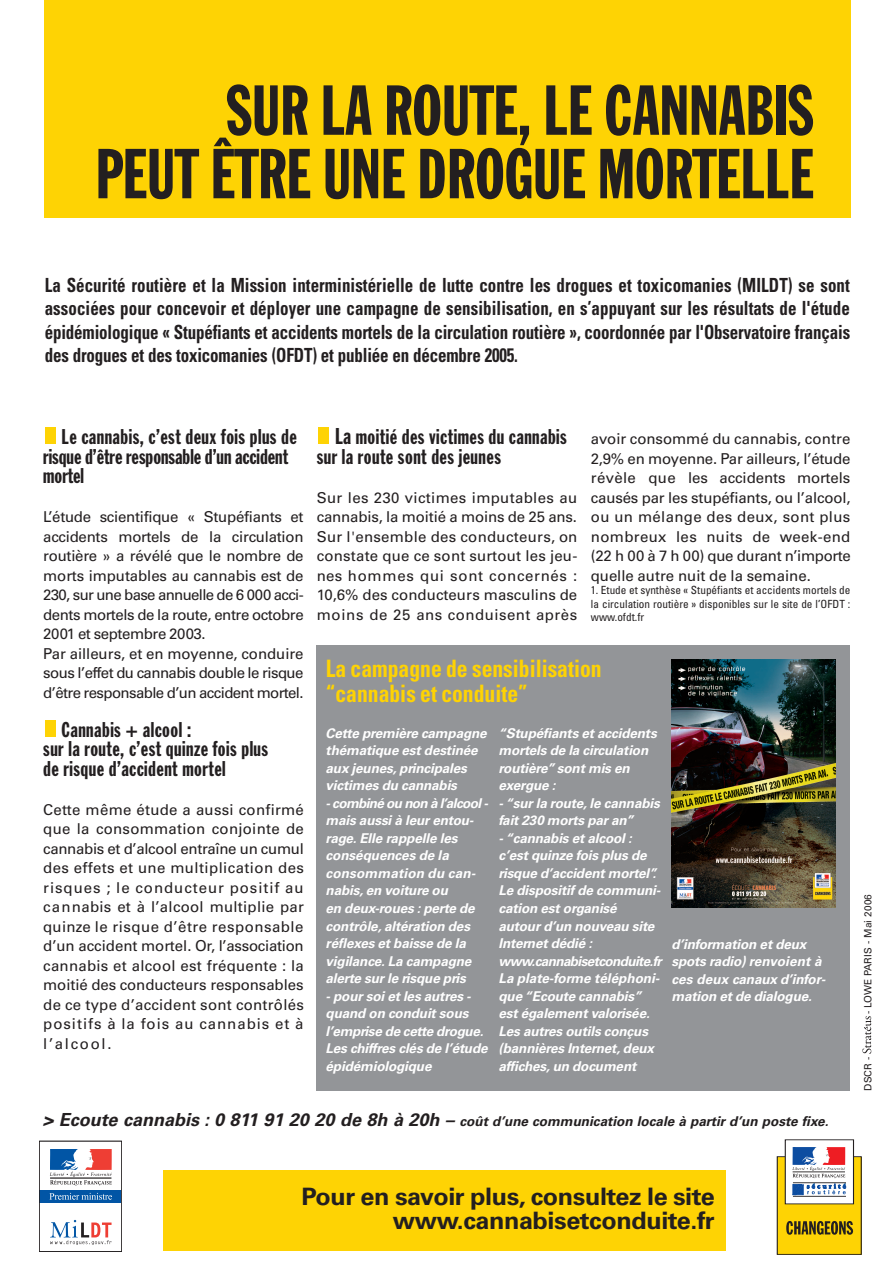
<style>
.page{position:relative;width:893px;height:1263px;background:#fff}
.page>*{position:absolute;margin:0;border:0;box-sizing:border-box;transform-origin:0 0}
.t1{font:69.45px/63.4px "Franklin Gothic Extra Cond";color:#231f20;text-align:right}
.t2{font:700 24px/24px "Univers";letter-spacing:-.015em;color:#231f20;text-align:right;scale:1.05 1}
.t3{font:700 condensed 24px/25.5px "Univers";color:#fed304;scale:.9 1}
.t4{font:21px/19.5px "Franklin Gothic Extra Cond";letter-spacing:.025em;color:#231f20}
.t5{font:21px/19.5px "Franklin Gothic Extra Cond";color:#231f20}
.t6{font:700 condensed 19.5px/23.4px "Univers";letter-spacing:-.01em;color:#231f20;text-align:justify;scale:.87 1}
.t7{font:15px/19.5px "Univers";letter-spacing:-.015em;color:#231f20;text-align:justify}
.t8{font:italic 700 13.5px/17.5px "Univers";letter-spacing:-.01em;color:#fff}
.t9{font:italic 700 13.5px "Univers";color:#231f20}
.t10{font:condensed 11.25px/13.5px "Univers";color:#231f20;text-align:justify}
.t11{font:10.05px "Univers";color:#231f20}
.s1{font-size:22.5px}
.s2{font-size:18px}
</style>
<div class="page">
<div style="left:44px;top:0;width:806px;height:218px;background:#fed304"></div>
<div style="left:163px;top:1170px;width:563px;height:81px;background:#fed304"></div>
<div style="left:45px;top:720px;width:10px;height:16px;background:#fed304"></div>
<div style="left:45px;top:428px;width:10px;height:16px;background:#fed304"></div>
<div style="left:318px;top:428px;width:11px;height:16px;background:#fed304"></div>
<div style="left:316px;top:645px;width:534px;height:446px;background:#939598"></div>
<div style="left:777px;top:1157px;width:84px;height:97px;background:#fed304"></div>
<div style="left:777px;top:1156px;width:84px;height:98px;border:1px solid #231f20"></div>
<div style="left:785px;top:1140px;width:68px;height:64px;background:#fff"></div>
<div style="left:785px;top:1139px;width:69px;height:65px;border:1px solid #231f20"></div>
<svg style="left:792px;top:1147px;width:53px;height:31px"></svg>
<svg style="left:793px;top:1184px;width:53px;height:11px"></svg>
<hr style="left:793px;top:1182px;width:53px;height:1px;background:#231f20">
<hr style="left:793px;top:1196px;width:53px;height:1px;background:#231f20">
<svg style="left:786px;top:1221px;width:67px;height:14px"></svg>
<img style="left:671px;top:659px;width:165px;height:249px">
<div style="left:40px;top:1190px;width:81px;height:13px;background:#0155a5"></div>
<svg style="left:50px;top:1149px;width:62px;height:36px"></svg>
<svg style="left:49px;top:1193px;width:63px;height:7px"></svg>
<svg style="left:50px;top:1220px;width:62px;height:25px"></svg>
<div style="left:39px;top:1141px;width:83px;height:111px;border:1px solid #231f20"></div>
<svg style="left:862px;top:1016px;width:9px;height:38px"></svg>
<h1 class="t1" style="left:96px;top:84px;width:720px">SUR LA ROUTE, LE CANNABIS<br>PEUT ÊTRE UNE DROGUE MORTELLE</h1>
<p class="t6" style="left:45px;top:275px;width:927px">La Sécurité routière et la Mission interministérielle de lutte contre les drogues et toxicomanies (MILDT) se sont associées pour concevoir et déployer une campagne de sensibilisation, en s’appuyant sur les résultats de l'étude épidémiologique « Stupéfiants et accidents mortels de la circulation routière », coordonnée par l'Observatoire français des drogues et des toxicomanies (OFDT) et publiée en décembre 2005.</p>
<h3 class="t5" style="left:43px;top:428px;width:255px;text-indent:18px">Le cannabis, c’est deux fois plus de risque d’être responsable d’un accident mortel</h3>
<p class="t7" style="left:43px;top:508px;width:262px;text-align:left">L’étude scientifique « Stupéfiants et accidents mortels de la circulation routière » a révélé que le nombre de morts imputables au cannabis est de 230, sur une base annuelle de 6 000 acci&shy;dents mortels de la route, entre octobre 2001 et septembre 2003.<br>Par ailleurs, et en moyenne, conduire sous l’effet du cannabis double le risque d’être responsable d’un accident mortel.</p>
<h3 class="t4" style="left:43px;top:721px;width:226px;text-indent:18px">Cannabis + alcool :<br>sur la route, c’est quinze fois plus de risque d’accident mortel</h3>
<p class="t7" style="left:43px;top:801px;width:262px">Cette même étude a aussi confirmé que la consommation conjointe de cannabis et d’alcool entraîne un cumul des effets et une multiplication des risques ; le conducteur positif au cannabis et à l’alcool multiplie par quinze le risque d’être responsable d’un accident mortel. Or, l’association cannabis et alcool est fréquente : la moitié des conducteurs responsables de ce type d’accident sont contrôlés positifs à la fois au cannabis et à l’alcool.</p>
<h3 class="t4" style="left:317px;top:428px;width:252px;text-indent:18px"><span class="s1">La</span> moitié des victimes du cannabis sur la route sont des jeunes</h3>
<p class="t7" style="left:317px;top:489px;width:262px">Sur les 230 victimes imputables au cannabis, la moitié a moins de 25 ans.<br>Sur l'ensemble des conducteurs, on constate que ce sont surtout les jeu&shy;nes hommes qui sont concernés :<br>10,6% des conducteurs masculins de moins de 25 ans conduisent après</p>
<p class="t7" style="left:591px;top:430px;width:261px">avoir consommé du cannabis, contre 2,9% en moyenne. Par ailleurs, l’étude révèle que les accidents mortels causés par les stupéfiants, ou l’alcool, ou un mélange des deux, sont plus nombreux les nuits de week-end (22 h 00 à 7 h 00) que durant n’importe quelle autre nuit de la semaine.</p>
<p class="t10" style="left:591px;top:584px;width:261px">1. Etude et synthèse « Stupéfiants et accidents mortels de la circulation routière » disponibles sur le site de l’OFDT : www.ofdt.fr</p>
<h2 class="t3" style="left:326px;top:657px;width:308px">La campagne de sensibilisation “cannabis et conduite”</h2>
<p class="t8" style="left:326px;top:725px;width:163px">Cette première campagne thématique est destinée aux jeunes, principales victimes du cannabis</p>
<p class="t8" style="left:326px;top:795px;width:164px">- combiné ou non à l’alcool - mais aussi à leur entou&shy;rage. Elle rappelle les conséquences de la consommation du can&shy;nabis, en voiture ou<br>en deux-roues : perte de contrôle, altération des réflexes et baisse de la vigilance. La campagne alerte sur le risque pris</p>
<p class="t8" style="left:326px;top:988px;width:164px">- pour soi et les autres - quand on conduit sous l’emprise de cette drogue.<br>Les chiffres clés de l’étude épidémiologique</p>
<p class="t8" style="left:498px;top:725px;width:160px">“Stupéfiants et accidents mortels de la circulation routière” sont mis en exergue :</p>
<p class="t8" style="left:498px;top:795px;width:163px">- “sur la route, le cannabis fait 230 morts par an”</p>
<p class="t8" style="left:498px;top:830px;width:165px">- “cannabis et alcool : c’est quinze fois plus de risque d’accident mortel”.<br>Le dispositif de communi&shy;cation est organisé<br>autour d’un nouveau site<br>Internet dédié : www.cannabisetconduite.fr<br>La plate-forme téléphoni&shy;que “Ecoute cannabis” est également valorisée.<br>Les autres outils conçus (bannières Internet, deux affiches, un document</p>
<p class="t8" style="left:671px;top:936px;width:156px">d’information et deux spots radio) renvoient à ces deux canaux d’infor&shy;mation et de dialogue.</p>
<p class="t9" style="left:43px;top:1116px;width:787px"><span class="s2">&gt; Ecoute cannabis : 0 811 91 20 20 de 8h à 20h –</span> coût d’une communication locale à partir d’un poste fixe.</p>
<p class="t11" style="left:864px;top:1014px;width:121px;rotate:-90deg">- LOWE PARIS - Mai 2006</p>
<p class="t11" style="left:864px;top:1091px;width:35px;rotate:-90deg">DSCR -</p>
<h2 class="t2" style="left:301px;top:1187px;width:395px">Pour en savoir plus, consultez le site www.cannabisetconduite.fr</h2>
</div>
